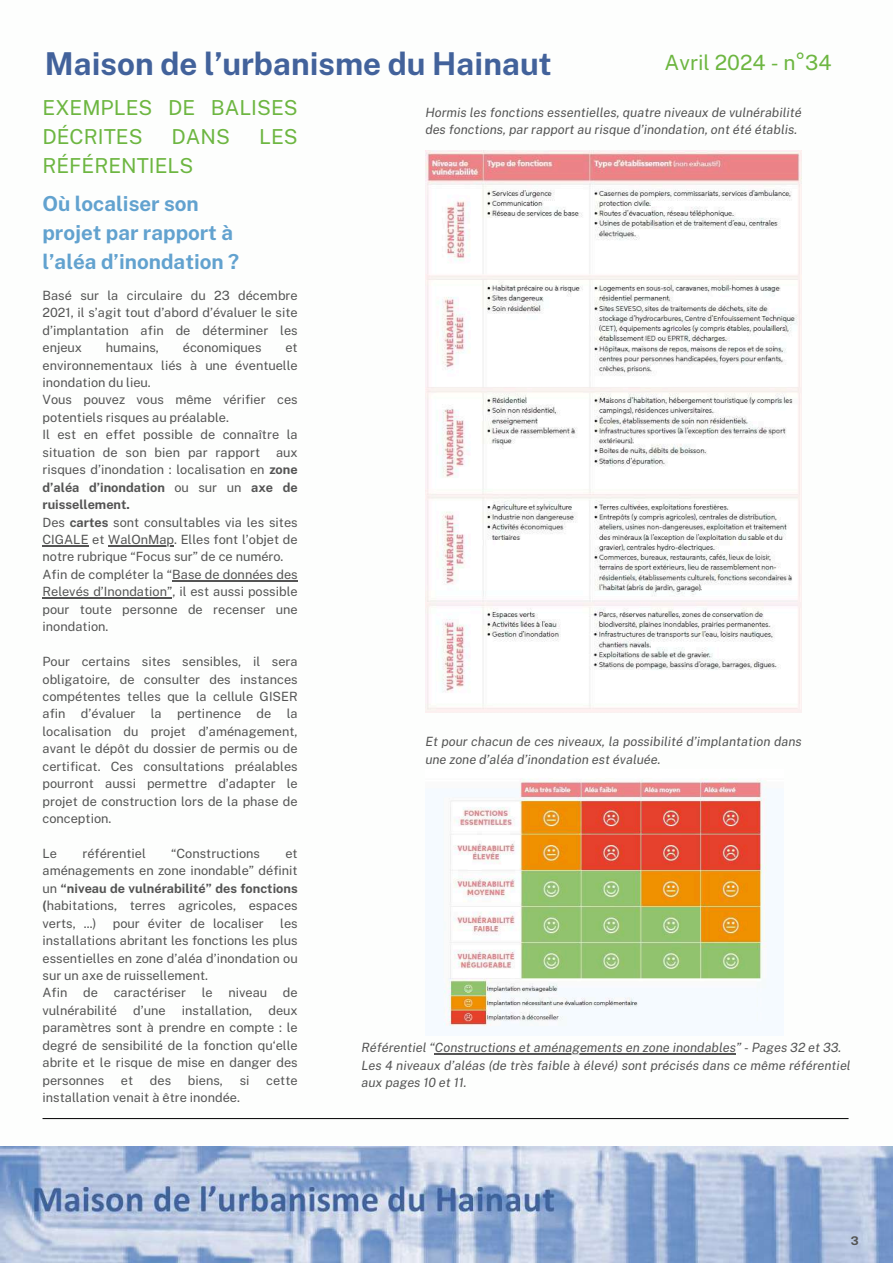
<style>
.page{position:relative;width:893px;height:1263px;background:#fff}
.page>*{position:absolute;margin:0;border:0;box-sizing:border-box;transform-origin:0 0}
.t1{font:700 31.5px "Public Sans";color:#42629b}
.t2{font:21px "Public Sans";color:#6db641}
.t3{font:700 20.62px/28.7px "Public Sans";color:#62a2cf}
.t4{font:20.62px/28.7px "Public Sans";color:#6db641}
.t5{font:12.75px/17.4px "Public Sans";color:#545454;text-align:justify}
.t6{font:italic 12.75px/17.4px "Public Sans";color:#545454}
.t7{font:700 11.93px "Public Sans";color:#545454}
.s1{font-weight:700}
</style>
<div class="page">
<hr style="left:43px;top:1118px;width:805px;height:1px;background:#000">
<img style="left:0;top:1147px;width:893px;height:116px">
<img style="left:425px;top:150px;width:377px;height:562px">
<img style="left:443px;top:779px;width:324px;height:248px">
<hr style="left:43px;top:545px;width:46px;height:1px;background:#545454">
<hr style="left:108px;top:545px;width:66px;height:1px;background:#545454">
<hr style="left:172px;top:580px;width:126px;height:1px;background:#545454">
<hr style="left:43px;top:597px;width:129px;height:1px;background:#545454">
<hr style="left:435px;top:1053px;width:301px;height:1px;background:#545454">
<h1 class="t1" style="left:45px;top:45px;width:508px">Maison de l’urbanisme du Hainaut</h1>
<h2 class="t2" style="left:664px;top:51px;width:169px">Avril 2024 - n°34</h2>
<h3 class="t4" style="left:43px;top:93px;width:257px">EXEMPLES DE BALISES<br>DÉCRITES</h3>
<p class="t6" style="left:425px;top:104px;width:378px">Hormis les fonctions essentielles, quatre niveaux de vulnérabilité des fonctions, par rapport au risque d’inondation, ont été établis.</p>
<h3 class="t4" style="left:172px;top:122px;width:60px">DANS</h3>
<h3 class="t4" style="left:259px;top:122px;width:40px">LES</h3>
<h3 class="t4" style="left:43px;top:151px;width:152px">RÉFÉRENTIELS</h3>
<h3 class="t3" style="left:43px;top:189px;width:198px">Où localiser son projet par rapport à l’aléa d’inondation ?</h3>
<p class="t5" style="left:43px;top:286px;width:257px">Basé sur la circulaire du 23 décembre 2021, il s’agit tout d’abord d’évaluer le site d’implantation afin de déterminer les enjeux</p>
<p class="t5" style="left:106px;top:339px;width:55px">humains,</p>
<p class="t5" style="left:183px;top:339px;width:80px">économiques</p>
<p class="t5" style="left:43px;top:339px;width:257px;text-align:left;text-indent:243px">et environnementaux liés à une éventuelle inondation du lieu.<br>Vous pouvez vous même vérifier ces potentiels risques au préalable.<br>Il est en effet possible de connaître la situation de son bien par rapport aux risques d’inondation : localisation en <span class="s1">zone d’aléa d’inondation</span> ou sur un <span class="s1">axe de ruissellement.<br></span>Des <span class="s1">cartes</span> sont consultables via les sites CIGALE et WalOnMap. Elles font l’objet de notre rubrique “Focus sur” de ce numéro.<br>Afin de compléter la “Base de données des Relevés d’Inondation”, il est aussi possible pour toute personne de recenser une inondation.</p>
<p class="t5" style="left:43px;top:653px;width:257px">Pour certains sites sensibles, il sera obligatoire, de consulter des instances compétentes telles que la cellule GISER afin d’évaluer la pertinence de la localisation du projet d’aménagement, avant le dépôt du dossier de permis ou de certificat. Ces consultations préalables pourront aussi permettre d’adapter le projet de construction lors de la phase de conception.</p>
<p class="t5" style="left:43px;top:844px;width:16px">Le</p>
<p class="t5" style="left:82px;top:844px;width:65px">référentiel</p>
<p class="t5" style="left:171px;top:844px;width:90px">“Constructions</p>
<p class="t6" style="left:425px;top:733px;width:378px">Et pour chacun de ces niveaux, la possibilité d’implantation dans une zone d’aléa d’inondation est évaluée.</p>
<p class="t5" style="left:43px;top:844px;width:257px;text-indent:243px">et aménagements en zone inondable” définit un <span class="s1">“niveau de vulnérabilité” des fonctions (</span>habitations, terres agricoles, espaces verts, ...)</p>
<p class="t5" style="left:43px;top:914px;width:257px;text-align:left;text-indent:238px">les installations abritant les fonctions les plus essentielles en zone d’aléa d’inondation ou sur un axe de ruissellement.<br>Afin de caractériser le niveau de vulnérabilité</p>
<p class="t5" style="left:113px;top:914px;width:153px">pour éviter de localiser</p>
<p class="t5" style="left:43px;top:1001px;width:257px;text-indent:226px">deux paramètres sont à prendre en compte : le degré de sensibilité de la fonction qu‘elle abrite et le risque de mise en danger des personnes</p>
<p class="t5" style="left:133px;top:1001px;width:34px">d’une</p>
<p class="t5" style="left:182px;top:1001px;width:72px">installation,</p>
<p class="t6" style="left:361px;top:1039px;width:490px">Référentiel “Constructions et aménagements en zone inondables” - Pages 32 et 33.<br>Les 4 niveaux d’aléas (de très faible à élevé) sont précisés dans ce même référentiel aux pages 10 et 11.</p>
<p class="t5" style="left:121px;top:1071px;width:14px">et</p>
<p class="t5" style="left:150px;top:1071px;width:23px">des</p>
<p class="t5" style="left:188px;top:1071px;width:37px">biens,</p>
<p class="t5" style="left:240px;top:1071px;width:11px">si</p>
<p class="t5" style="left:266px;top:1071px;width:33px">cette</p>
<p class="t5" style="left:43px;top:1089px;width:199px">installation venait à être inondée.</p>
<p class="t7" style="left:851px;top:1234px;width:9px">3</p>
</div>
